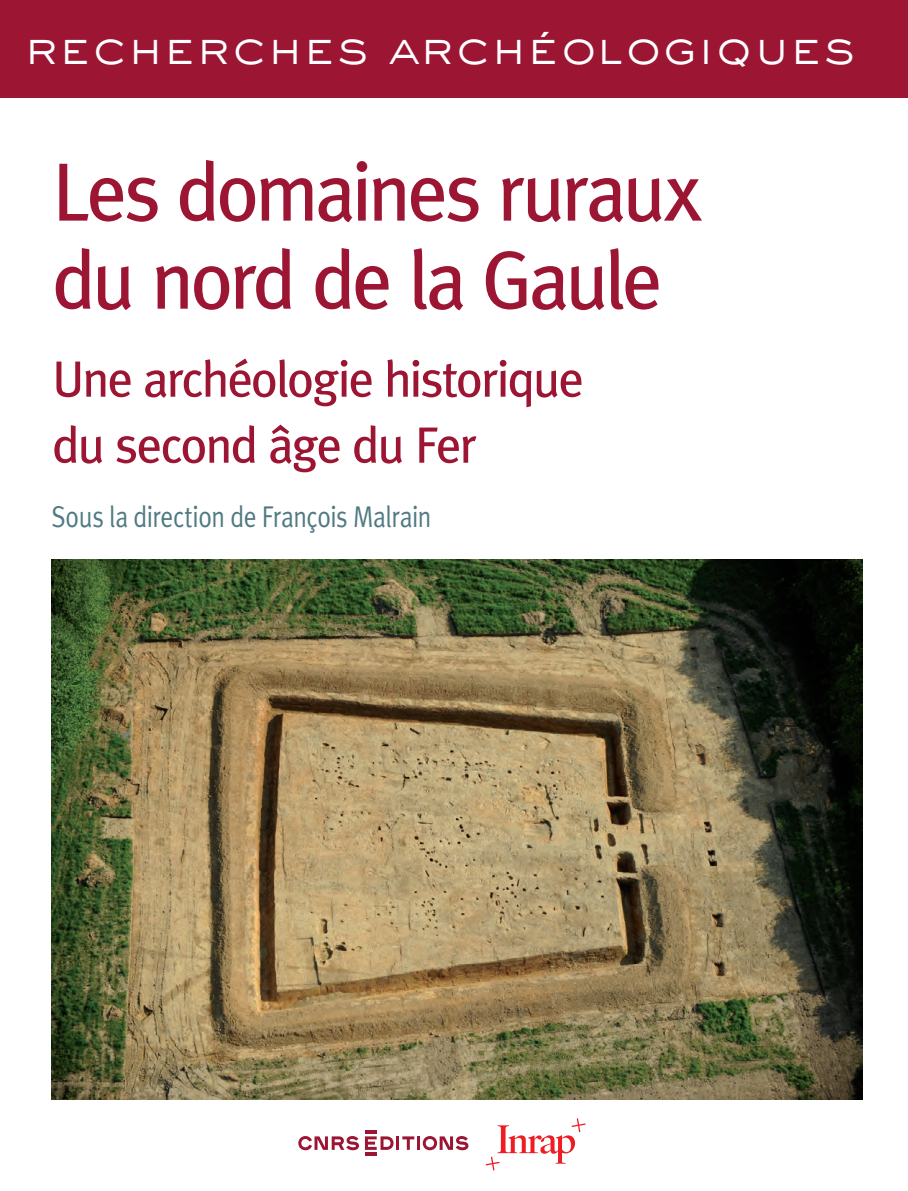
<style>
.page{position:relative;width:908px;height:1191px;background:#fff}
.page>*{position:absolute;margin:0;border:0;box-sizing:border-box;transform-origin:0 0}
.t1{font:82.5px/88.1px "Meta Plus";letter-spacing:-.05em;color:#9c1634}
.t2{font:51px/66px "Meta Plus";letter-spacing:-.045em;color:#9c1634}
.t3{font:300 46.5px "AT Sackers Gothic";letter-spacing:.01em;color:#fff}
.t4{font:30px "Meta Plus Normal";letter-spacing:-.02em;color:#507a83;scale:.85 1}
</style>
<div class="page">
<div style="left:0;top:0;width:908px;height:98px;background:#9c1634"></div>
<img style="left:51px;top:559px;width:811px;height:540px">
<svg style="left:486px;top:1118px;width:99px;height:52px"></svg>
<hr style="left:365px;top:1152px;width:12px;height:4px;background:#9c1634">
<svg style="left:298px;top:1136px;width:61px;height:14px"></svg>
<svg style="left:365px;top:1130px;width:103px;height:20px"></svg>
<p class="t3" style="left:25px;top:15px;width:831px">recherches archéologiques</p>
<h1 class="t1" style="left:52px;top:147px;width:651px">Les domaines ruraux du nord de la Gaule</h1>
<p class="t2" style="left:52px;top:345px;width:534px">Une archéologie historique du second âge du Fer</p>
<p class="t4" style="left:51px;top:499px;width:449px">Sous la direction de François Malrain</p>
</div>
